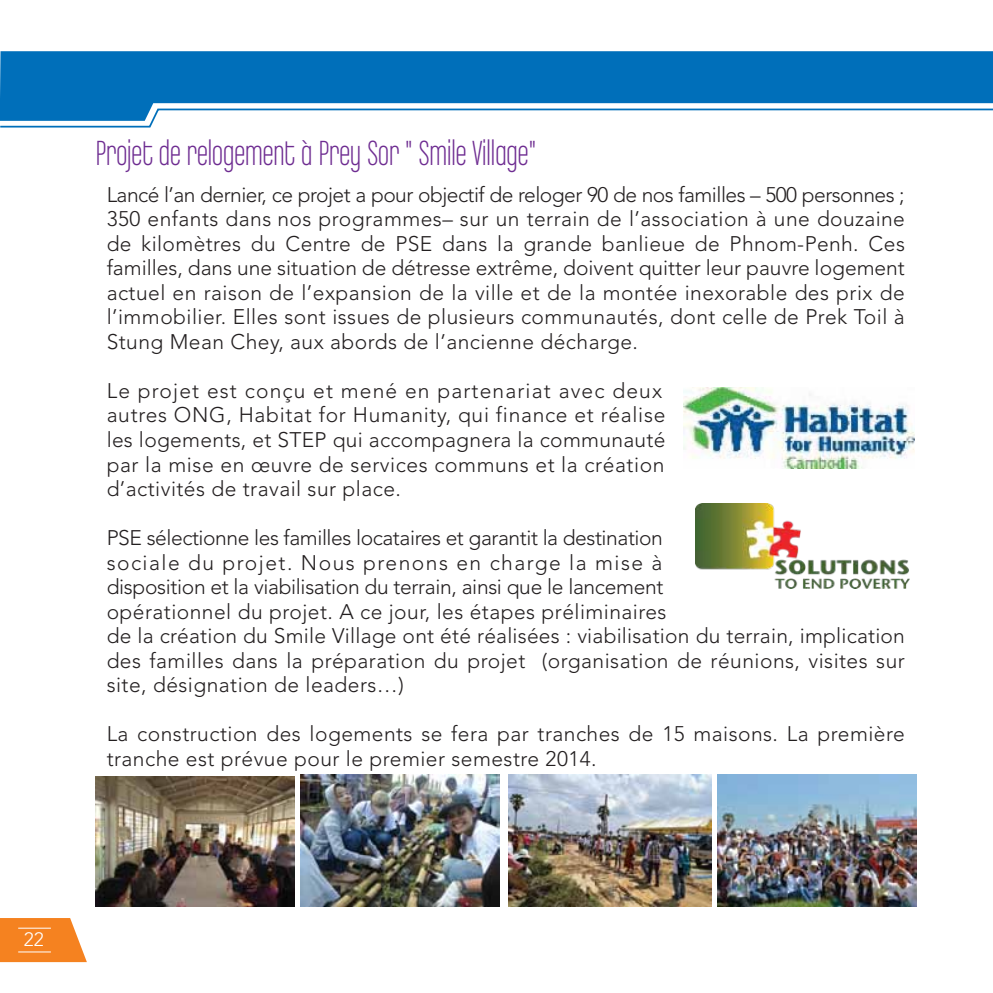
<style>
.page{position:relative;width:993px;height:993px;background:#fff}
.page>*{position:absolute;margin:0;border:0;box-sizing:border-box;transform-origin:0 0}
.t1{font:37.1px "Chalet Comprime Milan Eighty";color:#6e2c91}
.t2{font:300 21px/24.5px "Avenir";letter-spacing:.02em;color:#231f20}
.t3{font:300 19.25px "Avenir";color:#fff}
</style>
<div class="page">
<svg style="left:0;top:918px;width:87px;height:43px"></svg>
<hr style="left:18px;top:927px;width:33px;height:1px;background:#fff">
<hr style="left:18px;top:951px;width:33px;height:1px;background:#fff">
<svg style="left:0;top:51px;width:992px;height:57px;fill:#006fba"></svg>
<svg style="left:0;top:108px;width:992px;height:20px"></svg>
<img style="left:683px;top:387px;width:230px;height:81px">
<img style="left:695px;top:503px;width:213px;height:85px">
<img style="left:508px;top:774px;width:203px;height:131px">
<img style="left:301px;top:774px;width:198px;height:131px">
<img style="left:717px;top:774px;width:198px;height:131px">
<img style="left:95px;top:776px;width:199px;height:129px">
<h1 class="t1" style="left:95px;top:133px;width:442px">Projet de relogement à Prey Sor " Smile Village"</h1>
<p class="t2" style="left:107px;top:182px;width:799px;text-align:justify">Lancé l’an dernier, ce projet a pour objectif de reloger 90 de nos familles – 500 personnes ; 350 enfants dans nos programmes– sur un terrain de l’association à une douzaine de kilomètres du Centre de PSE dans la grande banlieue de Phnom-Penh. Ces familles, dans une situation de détresse extrême, doivent quitter leur pauvre logement actuel en raison de l’expansion de la ville et de la montée inexorable des prix de l’immobilier. Elles sont issues de plusieurs communautés, dont celle de Prek Toil à Stung Mean Chey, aux abords de l’ancienne décharge.</p>
<p class="t2" style="left:107px;top:378px;width:560px">Le projet est conçu et mené en partenariat avec deux autres ONG, Habitat for Humanity, qui finance et réalise les logements, et STEP qui accompagnera la communauté par la mise en œuvre de services communs et la création d’activités de travail sur place.</p>
<p class="t2" style="left:107px;top:525px;width:799px">PSE sélectionne les familles locataires et garantit la destination<br>sociale du projet. Nous prenons en charge la mise à<br>disposition et la viabilisation du terrain, ainsi que le lancement<br>opérationnel du projet. A ce jour, les étapes préliminaires<br>de la création du Smile Village ont été réalisées : viabilisation du terrain, implication des familles dans la préparation du projet (organisation de réunions, visites sur site, désignation de leaders…)</p>
<p class="t2" style="left:107px;top:721px;width:799px">La construction des logements se fera par tranches de 15 maisons. La première tranche est prévue pour le premier semestre 2014.</p>
<p class="t3" style="left:24px;top:927px;width:22px">22</p>
</div>
